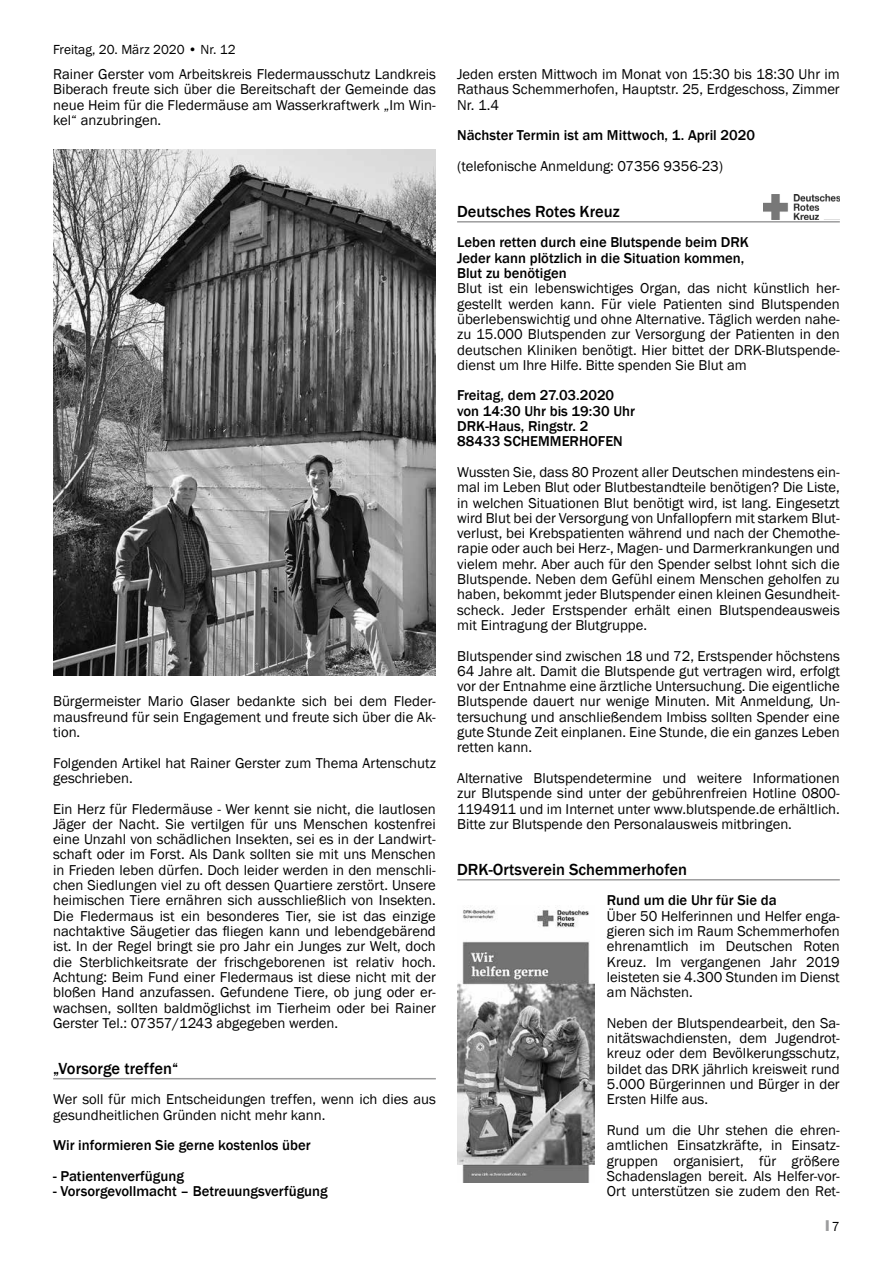
<style>
.page{position:relative;width:893px;height:1263px;background:#fff}
.page>*{position:absolute;margin:0;border:0;box-sizing:border-box;transform-origin:0 0}
.t1{font:500 16.5px "Franklin Gothic";color:#000}
.t2{font:14.7px/15.3px "Franklin Gothic";color:#000;text-align:justify}
.t3{font:500 14.7px/15.3px "Franklin Gothic";color:#000}
.t4{font:13.5px "Franklin Gothic";color:#000}
.t5{font:13.5px "Impact";color:#9c9c9d}
.s1{font-family:"Franklin Gothic";color:#000}
</style>
<div class="page">
<hr style="left:53px;top:1078px;width:383px;height:1px;background:#9c9c9d">
<img style="left:53px;top:149px;width:383px;height:527px">
<hr style="left:457px;top:221px;width:383px;height:2px;background:#9c9c9d">
<hr style="left:457px;top:879px;width:383px;height:1px;background:#9c9c9d">
<img style="left:764px;top:195px;width:76px;height:24px">
<img style="left:457px;top:906px;width:137px;height:276px">
<p class="t4" style="left:53px;top:41px;width:184px">Freitag, 20. März 2020 • Nr. 12</p>
<p class="t2" style="left:53px;top:67px;width:384px">Rainer Gerster vom Arbeitskreis Fledermausschutz Landkreis Biberach freute sich über die Bereitschaft der Gemeinde das neue Heim für die Fledermäuse am Wasserkraftwerk „Im Win&shy;kel“ anzubringen.</p>
<p class="t2" style="left:53px;top:694px;width:384px">Bürgermeister Mario Glaser bedankte sich bei dem Fleder&shy;mausfreund für sein Engagement und freute sich über die Ak&shy;tion.</p>
<p class="t2" style="left:53px;top:755px;width:384px">Folgenden Artikel hat Rainer Gerster zum Thema Artenschutz geschrieben.</p>
<p class="t2" style="left:53px;top:801px;width:384px">Ein Herz für Fledermäuse - Wer kennt sie nicht, die lautlosen Jäger der Nacht. Sie vertilgen für uns Menschen kostenfrei eine Unzahl von schädlichen Insekten, sei es in der Landwirt&shy;schaft oder im Forst. Als Dank sollten sie mit uns Menschen in Frieden leben dürfen. Doch leider werden in den menschli&shy;chen Siedlungen viel zu oft dessen Quartiere zerstört. Unsere heimischen Tiere ernähren sich ausschließlich von Insekten.<br>Die Fledermaus ist ein besonderes Tier, sie ist das einzige nachtaktive Säugetier das fliegen kann und lebendgebärend ist. In der Regel bringt sie pro Jahr ein Junges zur Welt, doch die Sterblichkeitsrate der frischgeborenen ist relativ hoch.<br>Achtung: Beim Fund einer Fledermaus ist diese nicht mit der bloßen Hand anzufassen. Gefundene Tiere, ob jung oder er&shy;wachsen, sollten baldmöglichst im Tierheim oder bei Rainer Gerster Tel.: 07357/1243 abgegeben werden.</p>
<p class="t1" style="left:53px;top:1058px;width:127px">„Vorsorge treffen“</p>
<p class="t2" style="left:53px;top:1092px;width:384px">Wer soll für mich Entscheidungen treffen, wenn ich dies aus gesundheitlichen Gründen nicht mehr kann.</p>
<p class="t3" style="left:53px;top:1138px;width:259px">Wir informieren Sie gerne kostenlos über</p>
<p class="t3" style="left:53px;top:1168px;width:132px">- Patientenverfügung</p>
<p class="t3" style="left:53px;top:1184px;width:276px">- Vorsorgevollmacht – Betreuungsverfügung</p>
<p class="t2" style="left:457px;top:67px;width:384px">Jeden ersten Mittwoch im Monat von 15:30 bis 18:30 Uhr im Rathaus Schemmerhofen, Hauptstr. 25, Erdgeschoss, Zimmer Nr. 1.4</p>
<p class="t3" style="left:457px;top:128px;width:299px">Nächster Termin ist am Mittwoch, 1. April 2020</p>
<p class="t2" style="left:457px;top:159px;width:268px">(telefonische Anmeldung: 07356 9356-23)</p>
<p class="t1" style="left:457px;top:201px;width:164px">Deutsches Rotes Kreuz</p>
<p class="t3" style="left:457px;top:235px;width:293px">Leben retten durch eine Blutspende beim DRK<br>Jeder kann plötzlich in die Situation kommen,<br>Blut zu benötigen</p>
<p class="t2" style="left:457px;top:281px;width:384px">Blut ist ein lebenswichtiges Organ, das nicht künstlich her&shy;gestellt werden kann. Für viele Patienten sind Blutspenden überlebenswichtig und ohne Alternative. Täglich werden nahe&shy;zu 15.000 Blutspenden zur Versorgung der Patienten in den deutschen Kliniken benötigt. Hier bittet der DRK-Blutspende&shy;dienst um Ihre Hilfe. Bitte spenden Sie Blut am</p>
<p class="t3" style="left:457px;top:388px;width:179px">Freitag, dem 27.03.2020 von 14:30 Uhr bis 19:30 Uhr<br>DRK-Haus, Ringstr. 2<br>88433 SCHEMMERHOFEN</p>
<p class="t2" style="left:457px;top:465px;width:384px">Wussten Sie, dass 80 Prozent aller Deutschen mindestens ein&shy;mal im Leben Blut oder Blutbestandteile benötigen? Die Liste, in welchen Situationen Blut benötigt wird, ist lang. Eingesetzt wird Blut bei der Versorgung von Unfallopfern mit starkem Blut&shy;verlust, bei Krebspatienten während und nach der Chemothe&shy;rapie oder auch bei Herz-, Magen- und Darmerkrankungen und vielem mehr. Aber auch für den Spender selbst lohnt sich die Blutspende. Neben dem Gefühl einem Menschen geholfen zu haben, bekommt jeder Blutspender einen kleinen Gesundheit&shy;scheck. Jeder Erstspender erhält einen Blutspendeausweis mit Eintragung der Blutgruppe.</p>
<p class="t2" style="left:457px;top:648px;width:384px">Blutspender sind zwischen 18 und 72, Erstspender höchstens 64 Jahre alt. Damit die Blutspende gut vertragen wird, erfolgt vor der Entnahme eine ärztliche Untersuchung. Die eigentliche Blutspende dauert nur wenige Minuten. Mit Anmeldung, Un&shy;tersuchung und anschließendem Imbiss sollten Spender eine gute Stunde Zeit einplanen. Eine Stunde, die ein ganzes Leben retten kann.</p>
<p class="t2" style="left:457px;top:771px;width:384px">Alternative Blutspendetermine und weitere Informationen zur Blutspende sind unter der gebührenfreien Hotline 0800- 1194911 und im Internet unter www.blutspende.de erhältlich.<br>Bitte zur Blutspende den Personalausweis mitbringen.</p>
<p class="t1" style="left:457px;top:859px;width:231px">DRK-Ortsverein Schemmerhofen</p>
<p class="t3" style="left:607px;top:893px;width:171px">Rund um die Uhr für Sie da</p>
<p class="t2" style="left:607px;top:908px;width:234px">Über 50 Helferinnen und Helfer enga&shy;gieren sich im Raum Schemmerhofen ehrenamtlich im Deutschen Roten Kreuz. Im vergangenen Jahr 2019 leisteten sie 4.300 Stunden im Dienst am Nächsten.</p>
<p class="t2" style="left:607px;top:1015px;width:234px">Neben der Blutspendearbeit, den Sa&shy;nitätswachdiensten, dem Jugendrot&shy;kreuz oder dem Bevölkerungsschutz, bildet das DRK jährlich kreisweit rund 5.000 Bürgerinnen und Bürger in der Ersten Hilfe aus.</p>
<p class="t2" style="left:607px;top:1123px;width:234px">Rund um die Uhr stehen die ehren&shy;amtlichen Einsatzkräfte, in Einsatz&shy;gruppen organisiert, für größere Schadenslagen bereit. Als Helfer-vor-Ort unterstützen sie zudem den Ret-</p>
<p class="t5" style="left:826px;top:1215px;width:16px">I <span class="s1">7</span></p>
</div>
